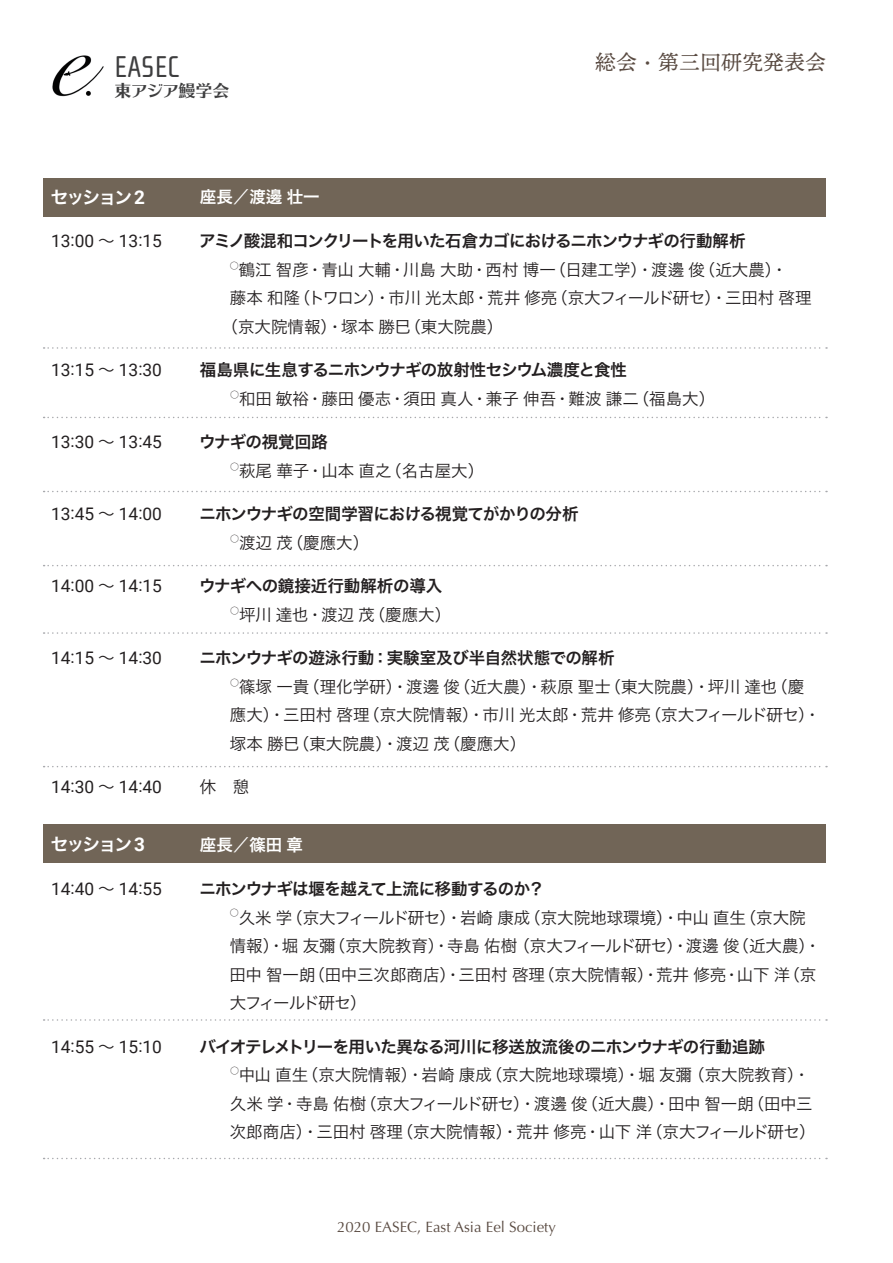
<style>
.page{position:relative;width:893px;height:1263px;background:#fff}
.page>*{position:absolute;margin:0;border:0;box-sizing:border-box;transform-origin:0 0}
.t1{font:30.9px "Cholla Sans OT";color:#3e3e3f}
.t2{font:21px "Ten Mincho";color:#594a41}
.t3{font:18px "Hiragino Sans W6";letter-spacing:-.11em;color:#fff}
.t4{font:17.4px "Roboto";color:#231f20}
.t5{font:16.95px "Kan 415 Typos Std";letter-spacing:-.035em;color:#3e3e3f}
.t6{font:16.5px/28.5px "Hiragino Sans W3";color:#231f20}
.t7{font:16.5px "Hiragino Sans W6";letter-spacing:-.04em;color:#231f20}
.t8{font:16.5px "Hiragino Sans W6";letter-spacing:-.02em;color:#231f20}
.t9{font:16.5px "Hiragino Sans W6";letter-spacing:-.01em;color:#231f20}
.t10{font:16.5px "Hiragino Sans W6";color:#fff}
.t11{font:15px "Optima";color:#594a41}
.s1{font-family:"Roboto";font-weight:700;font-size:18.9px}
.s2{font-family:"Hiragino Sans W3"}
.s3{font-family:"Hiragino Sans W3";font-size:16.5px}
</style>
<div class="page">
<div style="left:44px;top:178px;width:782px;height:38px;background:#716557"></div>
<div style="left:44px;top:825px;width:782px;height:38px;background:#716557"></div>
<img style="left:52px;top:55px;width:52px;height:42px">
<svg style="left:44px;top:347px;width:783px;height:2px"></svg>
<svg style="left:44px;top:417px;width:783px;height:1px"></svg>
<svg style="left:44px;top:491px;width:783px;height:1px"></svg>
<svg style="left:44px;top:565px;width:783px;height:1px"></svg>
<svg style="left:44px;top:632px;width:783px;height:2px"></svg>
<svg style="left:44px;top:766px;width:783px;height:1px"></svg>
<svg style="left:44px;top:1019px;width:783px;height:2px"></svg>
<svg style="left:44px;top:1158px;width:783px;height:1px"></svg>
<h1 class="t1" style="left:114px;top:50px;width:67px">EASEC</h1>
<p class="t5" style="left:114px;top:81px;width:117px">東アジア鰻学会</p>
<p class="t2" style="left:595px;top:50px;width:233px">総会・第三回研究発表会</p>
<p class="t3" style="left:51px;top:181px;width:96px">セッション <span class="s1">2</span></p>
<p class="t10" style="left:200px;top:182px;width:121px">座長<span class="s2">／</span>渡邊壮一</p>
<p class="t4" style="left:51px;top:229px;width:112px">13:00 <span class="s3">～</span> 13:15</p>
<p class="t7" style="left:199px;top:226px;width:548px">アミノ酸混和コンクリートを用いた石倉カゴにおけるニホンウナギの行動解析</p>
<p class="t6" style="left:230px;top:254px;width:559px"><sup>○</sup>鶴江智彦・青山大輔・川島大助・西村博一（日建工学）・渡邊俊（近大農）・</p>
<p class="t6" style="left:230px;top:283px;width:583px">藤本和隆（トワロン）・市川光太郎・荒井修亮（京大フィールド研セ）・三田村啓理</p>
<p class="t6" style="left:222px;top:311px;width:283px">（京大院情報）・塚本勝巳（東大院農）</p>
<p class="t4" style="left:51px;top:358px;width:112px">13:15 <span class="s3">～</span> 13:30</p>
<p class="t7" style="left:200px;top:355px;width:429px">福島県に生息するニホンウナギの放射性セシウム濃度と食性</p>
<p class="t6" style="left:230px;top:383px;width:487px"><sup>○</sup>和田敏裕・藤田優志・須田真人・兼子伸吾・難波謙二（福島大）</p>
<p class="t4" style="left:51px;top:430px;width:112px">13:30 <span class="s3">～</span> 13:45</p>
<p class="t8" style="left:199px;top:427px;width:130px">ウナギの視覚回路</p>
<p class="t6" style="left:230px;top:455px;width:256px"><sup>○</sup>萩尾華子・山本直之（名古屋大）</p>
<p class="t4" style="left:51px;top:502px;width:112px">13:45 <span class="s3">～</span> 14:00</p>
<p class="t7" style="left:199px;top:499px;width:381px">ニホンウナギの空間学習における視覚てがかりの分析</p>
<p class="t6" style="left:230px;top:527px;width:141px"><sup>○</sup>渡辺茂（慶應大）</p>
<p class="t4" style="left:51px;top:574px;width:112px">14:00 <span class="s3">～</span> 14:15</p>
<p class="t9" style="left:199px;top:571px;width:245px">ウナギへの鏡接近行動解析の導入</p>
<p class="t6" style="left:230px;top:599px;width:223px"><sup>○</sup>坪川達也・渡辺茂（慶應大）</p>
<p class="t4" style="left:51px;top:646px;width:112px">14:15 <span class="s3">～</span> 14:30</p>
<p class="t8" style="left:199px;top:643px;width:417px">ニホンウナギの遊泳行動：実験室及び半自然状態での解析</p>
<p class="t6" style="left:230px;top:671px;width:592px"><sup>○</sup>篠塚一貴（理化学研）・渡邊俊（近大農）・萩原聖士（東大院農）・坪川達也（慶應大）・三田村啓理（京大院情報）・市川光太郎・荒井修亮（京大フィールド研セ）・塚本勝巳（東大院農）・渡辺茂（慶應大）</p>
<p class="t4" style="left:51px;top:775px;width:112px">14:30 <span class="s3">～</span> 14:40</p>
<p class="t6" style="left:200px;top:772px;width:51px">休　憩</p>
<p class="t3" style="left:51px;top:828px;width:96px">セッション <span class="s1">3</span></p>
<p class="t10" style="left:200px;top:830px;width:105px">座長<span class="s2">／</span>篠田章</p>
<p class="t4" style="left:51px;top:877px;width:112px">14:40 <span class="s3">～</span> 14:55</p>
<p class="t7" style="left:199px;top:874px;width:347px">ニホンウナギは堰を越えて上流に移動するのか？</p>
<p class="t6" style="left:230px;top:902px;width:593px"><sup>○</sup>久米学（京大フィールド研セ）・岩崎康成（京大院地球環境）・中山直生（京大院情報）・堀友彌（京大院教育）・寺島佑樹（京大フィールド研セ）・渡邊俊（近大農）・田中智一朗（田中三次郎商店）・三田村啓理（京大院情報）・荒井修亮・山下洋（京大フィールド研セ）</p>
<p class="t4" style="left:51px;top:1034px;width:112px">14:55 <span class="s3">～</span> 15:10</p>
<p class="t7" style="left:200px;top:1031px;width:567px">バイオテレメトリーを用いた異なる河川に移送放流後のニホンウナギの行動追跡</p>
<p class="t6" style="left:230px;top:1059px;width:587px"><sup>○</sup>中山直生（京大院情報）・岩崎康成（京大院地球環境）・堀友彌（京大院教育）・久米学・寺島佑樹（京大フィールド研セ）・渡邊俊（近大農）・田中智一朗（田中三次郎商店）・三田村啓理（京大院情報）・荒井修亮・山下洋（京大フィールド研セ）</p>
<p class="t11" style="left:337px;top:1218px;width:220px">2020 EASEC, East Asia Eel Society</p>
</div>
